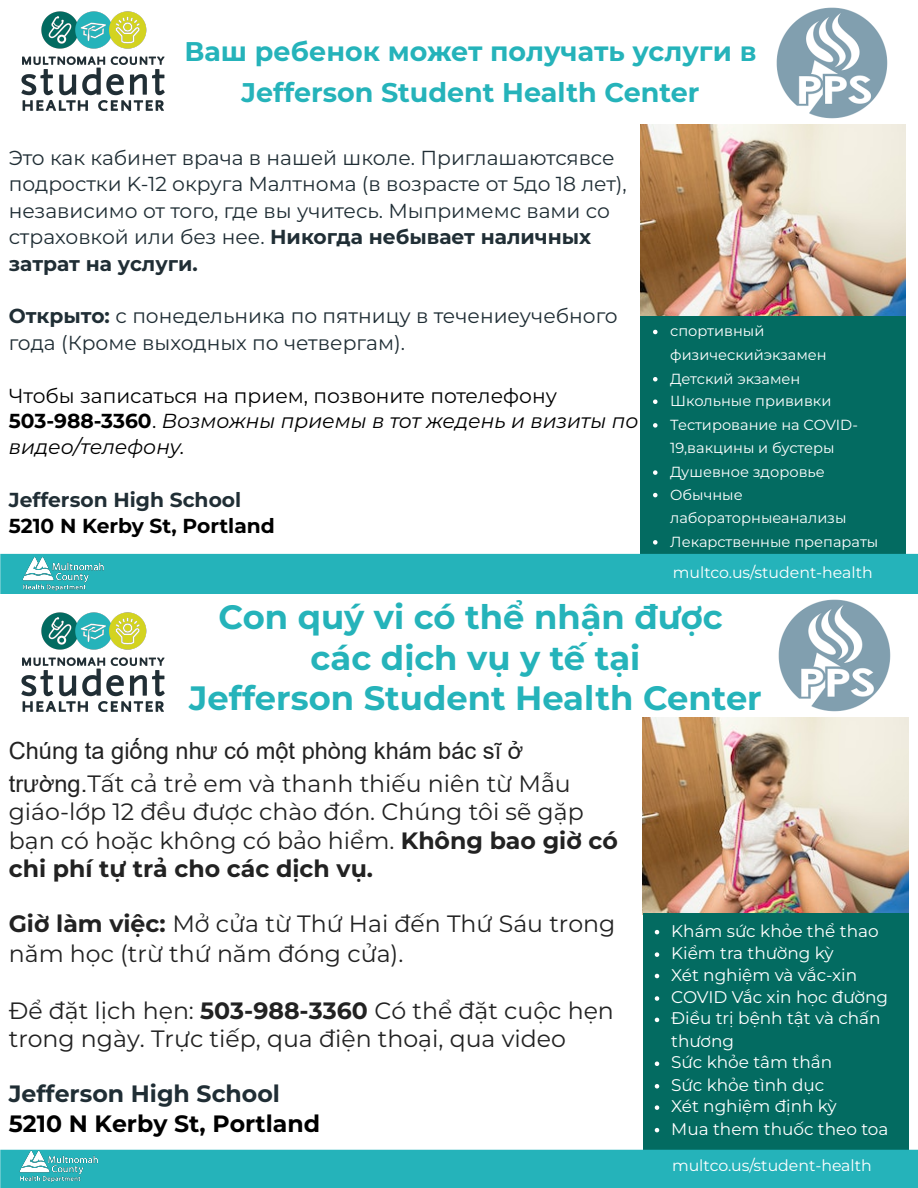
<style>
.page{position:relative;width:918px;height:1188px;background:#fff}
.page>*{position:absolute;margin:0;border:0;box-sizing:border-box;transform-origin:0 0}
.t1{font:700 33.75px "Montserrat";color:#25b3ba}
.t2{font:700 27px "Montserrat";color:#25b3ba}
.t3{font:23.7px/28.3px "Montserrat";color:#222}
.t4{font:23.7px/32.5px "Arial";color:#222}
.t5{font:700 23.7px/29.2px "Montserrat";color:#000}
.t6{font:20.25px/26.4px "Montserrat";color:#202e35}
.t7{font:italic 20.25px/25.8px "Montserrat";color:#000}
.t8{font:20.25px "Montserrat";color:#000}
.t9{font:700 20.25px/25.8px "Montserrat";color:#000}
.t10{font:16.8px/22.5px "Montserrat";color:#fff}
.t11{font:15.75px "Montserrat";color:#fff}
.t12{font:14.55px/23.7px "Montserrat";color:#fff}
.s1{font-weight:700}
.s2{font-weight:700;font-style:normal}
.s3{font-style:normal}
.s4{color:#202e35}
.s5{font-family:"Montserrat"}
</style>
<div class="page">
<img style="left:640px;top:124px;width:266px;height:192px">
<img style="left:21px;top:11px;width:144px;height:100px">
<div style="left:640px;top:316px;width:266px;height:239px;background:#036b61"></div>
<svg style="left:653px;top:330px;width:5px;height:4px"></svg>
<svg style="left:653px;top:377px;width:5px;height:4px"></svg>
<svg style="left:653px;top:399px;width:5px;height:5px"></svg>
<svg style="left:653px;top:423px;width:5px;height:5px"></svg>
<svg style="left:653px;top:470px;width:5px;height:5px"></svg>
<svg style="left:653px;top:493px;width:5px;height:4px"></svg>
<svg style="left:653px;top:540px;width:5px;height:5px"></svg>
<div style="left:0;top:554px;width:918px;height:40px;background:#25b3ba"></div>
<img style="left:776px;top:7px;width:112px;height:112px">
<img style="left:20px;top:553px;width:86px;height:38px">
<img style="left:643px;top:717px;width:265px;height:196px">
<img style="left:21px;top:612px;width:144px;height:100px">
<div style="left:643px;top:913px;width:266px;height:239px;background:#036b61"></div>
<svg style="left:655px;top:930px;width:4px;height:4px"></svg>
<svg style="left:655px;top:952px;width:4px;height:5px"></svg>
<svg style="left:655px;top:974px;width:4px;height:4px"></svg>
<svg style="left:655px;top:996px;width:4px;height:5px"></svg>
<svg style="left:655px;top:1018px;width:4px;height:4px"></svg>
<svg style="left:655px;top:1062px;width:4px;height:4px"></svg>
<svg style="left:655px;top:1084px;width:4px;height:5px"></svg>
<svg style="left:655px;top:1105px;width:4px;height:5px"></svg>
<svg style="left:655px;top:1128px;width:4px;height:4px"></svg>
<div style="left:0;top:1150px;width:918px;height:38px;background:#25b3ba"></div>
<img style="left:778px;top:599px;width:113px;height:113px">
<img style="left:17px;top:1149px;width:83px;height:34px">
<p class="t2" style="left:185px;top:35px;width:573px">Ваш ребенок может получать услуги в</p>
<p class="t2" style="left:241px;top:76px;width:460px">Jefferson Student Health Center</p>
<p class="t6" style="left:9px;top:145px;width:620px">Это как кабинет врача в нашей школе. Приглашаютсявсе подростки K-12 округа Малтнома (в возрасте от 5до 18 лет), независимо от того, где вы учитесь. Мыпримемс вами со страховкой или без нее. <span class="s1">Никогда небывает наличных затрат на услуги.</span></p>
<p class="t6" style="left:9px;top:302px;width:611px;line-height:27px"><span class="s1">Открыто:</span> с понедельника по пятницу в течениеучебного года (Кроме выходных по четвергам).</p>
<p class="t8" style="left:9px;top:383px;width:550px">Чтобы записаться на прием, позвоните потелефону</p>
<p class="t7" style="left:9px;top:408px;width:631px"><span class="s2">503-988-3360</span><span class="s3">.</span> Возможны приемы в тот жедень и визиты по видео/телефону.</p>
<p class="t9" style="left:9px;top:487px;width:268px"><span class="s4">Jefferson High School<br></span>5210 N Kerby St, Portland</p>
<p class="t12" style="left:670px;top:319px;width:158px">спортивный физическийэкзамен</p>
<p class="t12" style="left:670px;top:367px;width:132px">Детский экзамен</p>
<p class="t12" style="left:670px;top:389px;width:163px">Школьные прививки</p>
<p class="t12" style="left:670px;top:413px;width:189px">Тестирование на COVID-<br>19,вакцины и бустеры</p>
<p class="t12" style="left:670px;top:460px;width:156px">Душевное здоровье</p>
<p class="t12" style="left:670px;top:483px;width:178px">Обычные лабораторныеанализы</p>
<p class="t12" style="left:670px;top:530px;width:210px">Лекарственные препараты</p>
<p class="t11" style="left:673px;top:563px;width:201px">multco.us/student-health</p>
<p class="t1" style="left:219px;top:597px;width:506px">Con quý vi có thể nhận được</p>
<p class="t1" style="left:311px;top:637px;width:331px">các dịch vụ y tế tại</p>
<p class="t1" style="left:189px;top:678px;width:574px">Jefferson Student Health Center</p>
<p class="t4" style="left:9px;top:735px;width:564px">Chúng ta giống như có một phòng khám bác sĩ ở trường.<span class="s5">Tất cả trẻ em và thanh thiếu niên từ Mẫu</span></p>
<p class="t3" style="left:9px;top:798px;width:611px">giáo-lớp 12 đều được chào đón. Chúng tôi sẽ gặp bạn có hoặc không có bảo hiểm. <span class="s1">Không bao giờ có chi phí tự trả cho các dịch vụ.</span></p>
<p class="t3" style="left:9px;top:909px;width:608px;line-height:29.2px"><span class="s1">Giờ làm việc:</span> Mở cửa từ Thứ Hai đến Thứ Sáu trong năm học (trừ thứ năm đóng cửa).</p>
<p class="t3" style="left:9px;top:996px;width:607px">Để đặt lịch hẹn: <span class="s1">503-988-3360</span> Có thể đặt cuộc hẹn trong ngày. Trực tiếp, qua điện thoại, qua video</p>
<p class="t5" style="left:9px;top:1079px;width:313px"><span class="s4">Jefferson High School<br></span>5210 N Kerby St, Portland</p>
<p class="t11" style="left:672px;top:1156px;width:201px">multco.us/student-health</p>
<p class="t10" style="left:671px;top:919px;width:209px">Khám sức khỏe thể thao</p>
<p class="t10" style="left:671px;top:942px;width:164px">Kiểm tra thường kỳ</p>
<p class="t10" style="left:671px;top:963px;width:187px">Xét nghiệm và vắc-xin</p>
<p class="t10" style="left:671px;top:986px;width:218px">COVID Vắc xin học đường</p>
<p class="t10" style="left:671px;top:1007px;width:211px">Điều trị bệnh tật và chấn thương</p>
<p class="t10" style="left:671px;top:1051px;width:162px">Sức khỏe tâm thần</p>
<p class="t10" style="left:671px;top:1074px;width:155px">Sức khỏe tình dục</p>
<p class="t10" style="left:671px;top:1095px;width:167px">Xét nghiệm định kỳ</p>
<p class="t10" style="left:671px;top:1117px;width:219px">Mua them thuốc theo toa</p>
</div>
